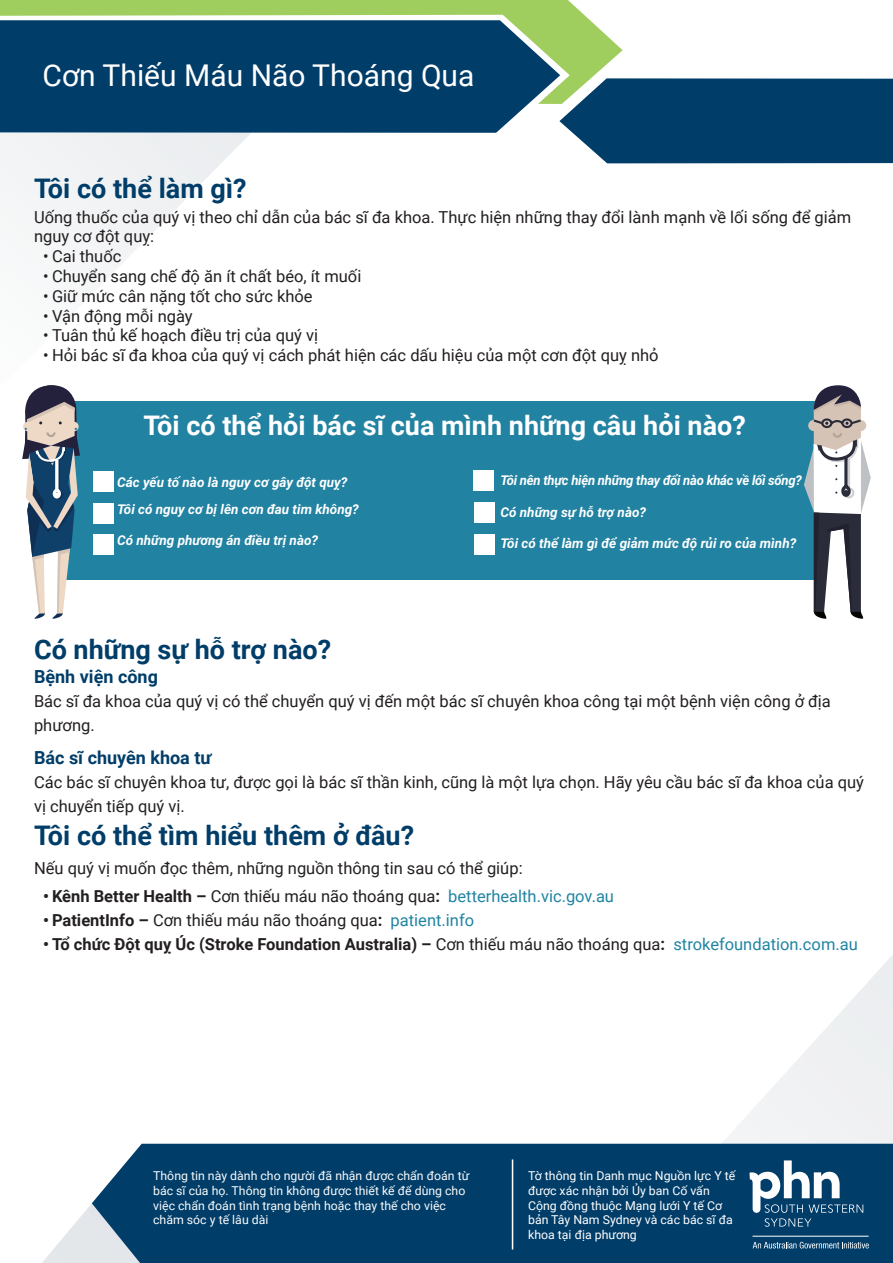
<style>
.page{position:relative;width:893px;height:1263px;background:#fff}
.page>*{position:absolute;margin:0;border:0;box-sizing:border-box;transform-origin:0 0}
.t1{font:30px "Roboto";color:#fff}
.General_paragraphs{font:700 27px "Roboto";color:#003d69}
.t2{font:700 27px "Roboto";color:#fff}
.General_paragraphs-2{font:700 18px "Roboto";color:#003d69}
.General_paragraphs-3{font:16.5px/24px "Roboto";color:#231f20}
.t3{font:700 16.5px "Roboto";color:#231f20}
.t4{font:italic 700 13.5px/27px "Roboto";color:#fff}
.t5{font:italic 700 13.5px "Roboto";letter-spacing:-.02em;color:#fff}
.t6{font:12.15px/14.7px "Roboto";color:#fafbfb}
.t7{font:12.15px/14.7px "Roboto";color:#fff}
.s1{font-weight:700}
.s2{color:#2084a2}
.s3{font-weight:400}
.s4{font-weight:400;color:#2084a2}
</style>
<div class="page">
<svg style="left:0;top:135px;width:249px;height:156px"></svg>
<div style="left:570px;top:78px;width:323px;height:85px;background:#003d69"></div>
<svg style="left:0;top:0;width:624px;height:105px"></svg>
<svg style="left:0;top:15px;width:570px;height:120px;background:#1d5476"></svg>
<svg style="left:598px;top:955px;width:295px;height:189px"></svg>
<svg style="left:42px;top:1203px;width:50px;height:60px"></svg>
<div style="left:92px;top:1144px;width:801px;height:119px;background:#003d69"></div>
<svg style="left:749px;top:1160px;width:114px;height:67px"></svg>
<svg style="left:753px;top:1242px;width:116px;height:6px"></svg>
<hr style="left:512px;top:1159px;width:1px;height:90px;background:#fff">
<div style="left:60px;top:401px;width:760px;height:178px;background:#2182a2"></div>
<div style="left:93px;top:471px;width:20px;height:20px;background:#fff"></div>
<div style="left:93px;top:503px;width:20px;height:21px;background:#fff"></div>
<div style="left:93px;top:535px;width:20px;height:20px;background:#fff"></div>
<div style="left:474px;top:470px;width:20px;height:20px;background:#fff"></div>
<div style="left:475px;top:502px;width:20px;height:20px;background:#fff"></div>
<div style="left:475px;top:535px;width:20px;height:20px;background:#fff"></div>
<svg style="left:22px;top:385px;width:58px;height:234px"></svg>
<svg style="left:804px;top:385px;width:67px;height:234px"></svg>
<p class="t1" style="left:43px;top:55px;width:433px">Cơn Thiếu Máu Não Thoáng Qua</p>
<p class="General_paragraphs" style="left:34px;top:170px;width:214px">Tôi có thể làm gì?</p>
<p class="General_paragraphs-3" style="left:34px;top:206px;width:819px;line-height:19.8px">Uống thuốc của quý vị theo chỉ dẫn của bác sĩ đa khoa. Thực hiện những thay đổi lành mạnh về lối sống để giảm nguy cơ đột quỵ:</p>
<p class="General_paragraphs-3" style="left:43px;top:244px;width:80px">• Cai thuốc</p>
<p class="General_paragraphs-3" style="left:43px;top:263px;width:320px">• Chuyển sang chế độ ăn ít chất béo, ít muối</p>
<p class="General_paragraphs-3" style="left:43px;top:283px;width:271px">• Giữ mức cân nặng tốt cho sức khỏe</p>
<p class="General_paragraphs-3" style="left:43px;top:303px;width:151px">• Vận động mỗi ngày</p>
<p class="General_paragraphs-3" style="left:43px;top:323px;width:277px">• Tuân thủ kế hoạch điều trị của quý vị</p>
<p class="General_paragraphs-3" style="left:43px;top:343px;width:617px">• Hỏi bác sĩ đa khoa của quý vị cách phát hiện các dấu hiệu của một cơn đột quỵ nhỏ</p>
<p class="t2" style="left:143px;top:406px;width:604px">Tôi có thể hỏi bác sĩ của mình những câu hỏi nào?</p>
<p class="t4" style="left:117px;top:468px;width:243px">Các yếu tố nào là nguy cơ gây đột quỵ?<br>Tôi có nguy cơ bị lên cơn đau tim không?</p>
<p class="t4" style="left:117px;top:526px;width:203px">Có những phương án điều trị nào?</p>
<p class="t5" style="left:500px;top:471px;width:303px">Tôi nên thực hiện những thay đổi nào khác về lối sống?</p>
<p class="t4" style="left:500px;top:498px;width:147px">Có những sự hỗ trợ nào?</p>
<p class="t4" style="left:500px;top:529px;width:297px">Tôi có thể làm gì để giảm mức độ rủi ro của mình?</p>
<p class="General_paragraphs" style="left:34px;top:630px;width:299px">Có những sự hỗ trợ nào?</p>
<p class="General_paragraphs-2" style="left:34px;top:664px;width:125px">Bệnh viện công</p>
<p class="General_paragraphs-3" style="left:34px;top:688px;width:798px">Bác sĩ đa khoa của quý vị có thể chuyển quý vị đến một bác sĩ chuyên khoa công tại một bệnh viện công ở địa phương.</p>
<p class="General_paragraphs-2" style="left:34px;top:745px;width:179px">Bác sĩ chuyên khoa tư</p>
<p class="General_paragraphs-3" style="left:34px;top:769px;width:831px">Các bác sĩ chuyên khoa tư, được gọi là bác sĩ thần kinh, cũng là một lựa chọn. Hãy yêu cầu bác sĩ đa khoa của quý vị chuyển tiếp quý vị.</p>
<p class="General_paragraphs" style="left:34px;top:816px;width:382px">Tôi có thể tìm hiểu thêm ở đâu?</p>
<p class="General_paragraphs-3" style="left:34px;top:855px;width:490px">Nếu quý vị muốn đọc thêm, những nguồn thông tin sau có thể giúp:</p>
<p class="General_paragraphs-3" style="left:43px;top:883px;width:573px"><span class="s1">• Kênh Better Health –</span> Cơn thiếu máu não thoáng qua<span class="s1">:</span> <span class="s2">betterhealth.vic.gov.au</span></p>
<p class="General_paragraphs-3" style="left:43px;top:907px;width:433px"><span class="s1">• PatientInfo –</span> Cơn thiếu máu não thoáng qua<span class="s1">:</span> <span class="s2">patient.info</span></p>
<p class="t3" style="left:43px;top:932px;width:816px">• Tổ chức Đột quỵ Úc (Stroke Foundation Australia) – <span class="s3">Cơn thiếu máu não thoáng qua</span>: <span class="s4">strokefoundation.com.au</span></p>
<p class="t6" style="left:153px;top:1168px;width:318px">Thông tin này dành cho người đã nhận được chẩn đoán từ bác sĩ của họ. Thông tin không được thiết kế để dùng cho việc chẩn đoán tình trạng bệnh hoặc thay thế cho việc chăm sóc y tế lâu dài</p>
<p class="t7" style="left:528px;top:1168px;width:209px">Tờ thông tin Danh mục Nguồn lực Y tế được xác nhận bởi Ủy ban Cố vấn<br>Cộng đồng thuộc Mạng lưới Y tế Cơ bản Tây Nam Sydney và các bác sĩ đa khoa tại địa phương</p>
</div>
